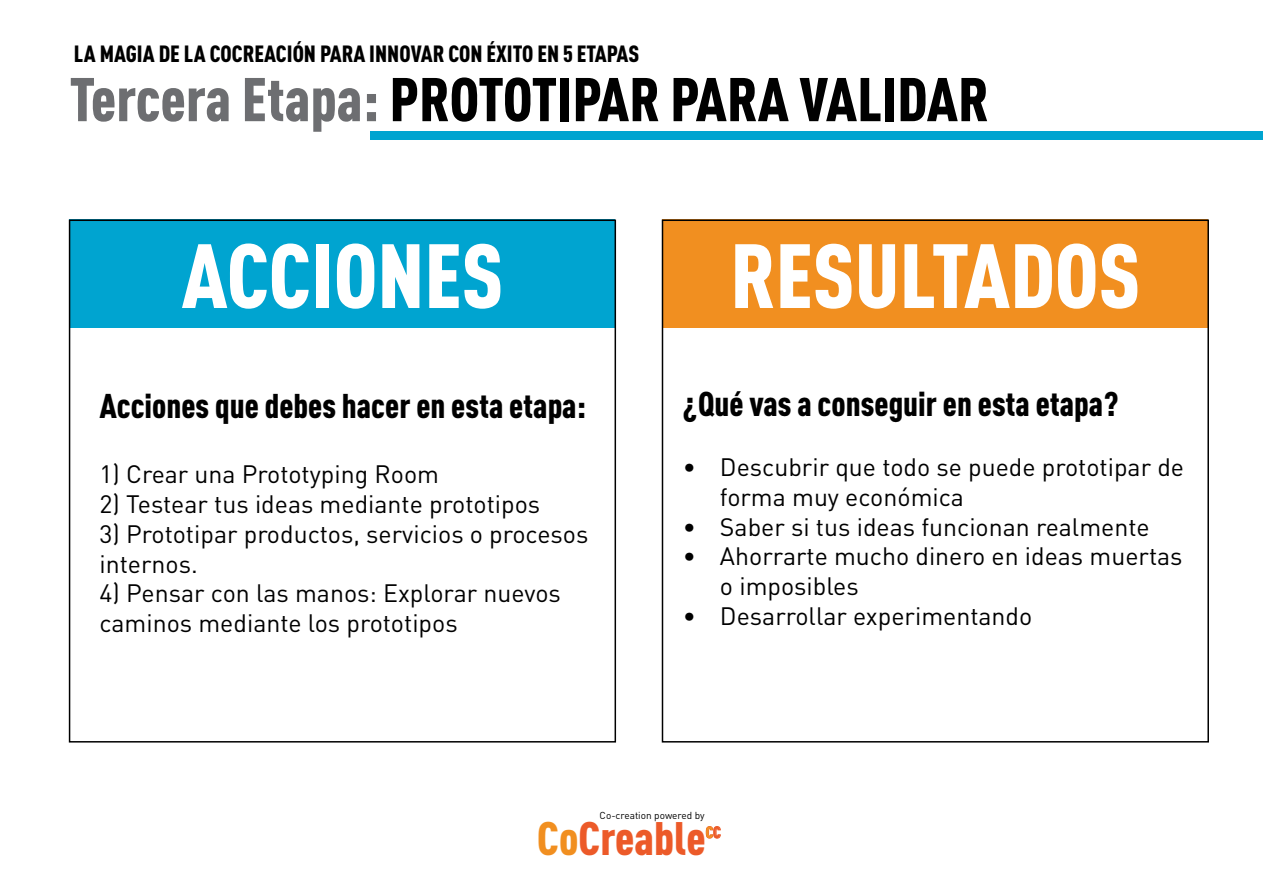
<style>
.page{position:relative;width:1263px;height:893px;background:#fff}
.page>*{position:absolute;margin:0;border:0;box-sizing:border-box;transform-origin:0 0}
.t1{font:900 89.55px "DIN Cond";color:#fff}
.t2{font:900 60.75px "DIN Cond";color:#000}
.t3{font:900 46.2px "DIN Cond";color:#ec5a29}
.t4{font:900 33.9px "DIN Cond";color:#000}
.t5{font:24.9px/29.8px "DIN";color:#000}
.t6{font:900 23.1px "DIN Cond";color:#000}
.t7{font:900 15.9px "DIN Cond";color:#f18f20}
.t8{font:10.05px "DIN";color:#000}
.s1{color:#6d6e71}
.s2{color:#f18f20}
.s3{color:#ec5a29}
</style>
<div class="page">
<svg style="left:706px;top:826px;width:15px;height:12px"></svg>
<div style="left:70px;top:219px;width:545px;height:109px;background:#00a4d0"></div>
<div style="left:662px;top:219px;width:546px;height:109px;background:#f18f20"></div>
<div style="left:69px;top:219px;width:547px;height:523px;border:2px solid #000"></div>
<div style="left:662px;top:219px;width:547px;height:523px;border:2px solid #000"></div>
<div style="left:370px;top:131px;width:893px;height:9px;background:#00a4d0"></div>
<p class="t6" style="left:74px;top:40px;width:567px">LA MAGIA DE LA COCREACIÓN PARA INNOVAR CON ÉXITO EN 5 ETAPAS</p>
<h2 class="t2" style="left:70px;top:61px;width:921px"><span class="s1">Tercera Etapa:</span> PROTOTIPAR PARA VALIDAR</h2>
<h1 class="t1" style="left:181px;top:220px;width:323px">ACCIONES</h1>
<h1 class="t1" style="left:730px;top:220px;width:412px">RESULTADOS</h1>
<h3 class="t4" style="left:100px;top:385px;width:488px">Acciones que debes hacer en esta etapa:</h3>
<p class="t5" style="left:100px;top:459px;width:341px">1) Crear una Prototyping Room</p>
<p class="t5" style="left:100px;top:488px;width:442px">2) Testear tus ideas mediante prototipos</p>
<p class="t5" style="left:100px;top:518px;width:490px">3) Prototipar productos, servicios o procesos internos.</p>
<p class="t5" style="left:100px;top:578px;width:463px">4) Pensar con las manos: Explorar nuevos caminos mediante los prototipos</p>
<h3 class="t4" style="left:683px;top:383px;width:437px">¿Qué vas a conseguir en esta etapa?</h3>
<p class="t5" style="left:720px;top:451px;width:466px;text-indent:-37px">• Descubrir que todo se puede prototipar de forma muy económica</p>
<p class="t5" style="left:683px;top:511px;width:468px">• Saber si tus ideas funcionan realmente</p>
<p class="t5" style="left:720px;top:541px;width:464px;text-indent:-37px">• Ahorrarte mucho dinero en ideas muertas o imposibles</p>
<p class="t5" style="left:683px;top:601px;width:351px">• Desarrollar experimentando</p>
<p class="t8" style="left:600px;top:809px;width:107px">Co-creation powered by</p>
<h3 class="t3" style="left:537px;top:810px;width:170px"><span class="s2">Co</span>Creable</h3>
<p class="t7" style="left:706px;top:822px;width:17px">C<span class="s3">C</span></p>
</div>
